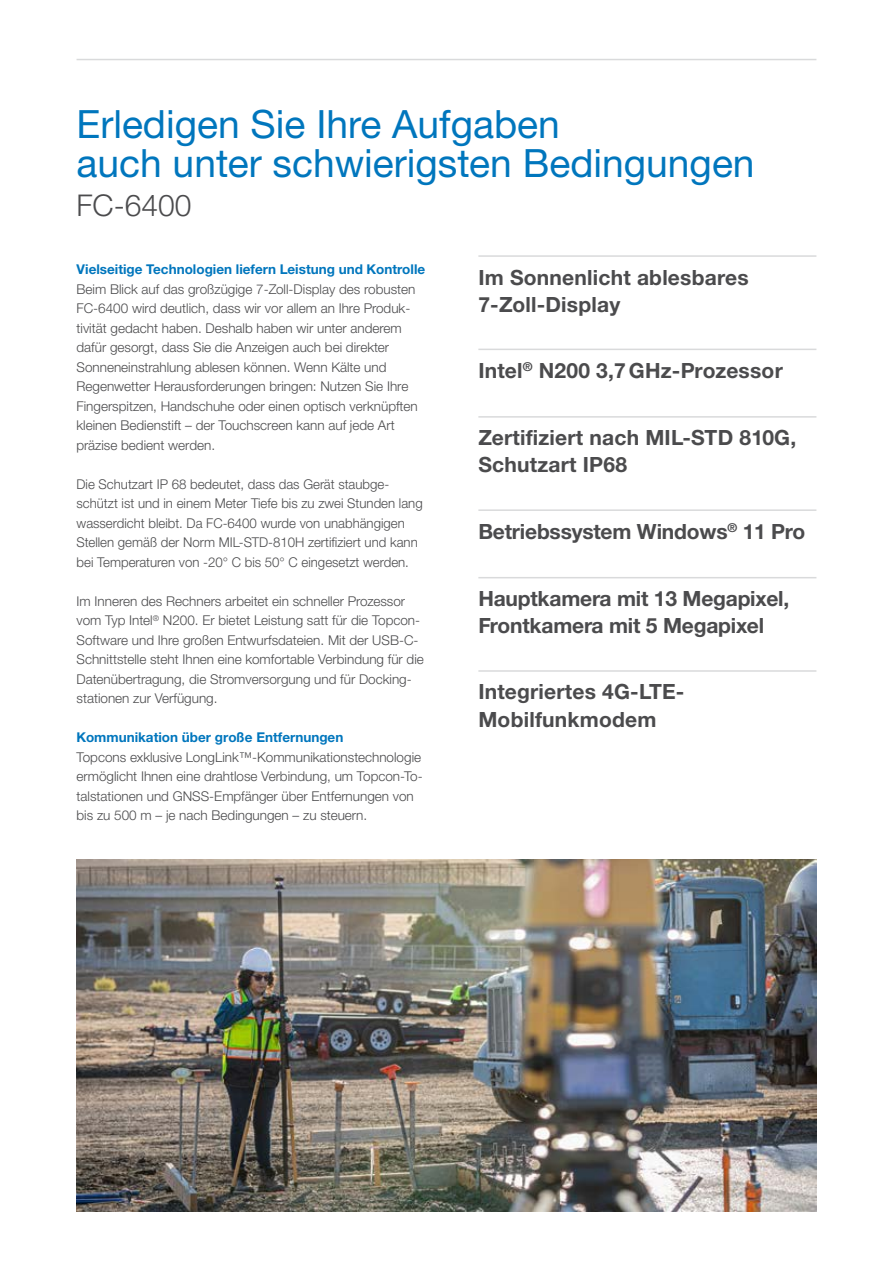
<style>
.page{position:relative;width:893px;height:1263px;background:#fff}
.page>*{position:absolute;margin:0;border:0;box-sizing:border-box;transform-origin:0 0}
.t1{font:39px/39px "Helvetica Neue LTW1 G";color:#0076bd}
.t2{font:300 30px "Helvetica Neue LTW1 G";color:#4b4b4d}
.t3{font:700 21px/27px "Helvetica Neue LTW1 G";letter-spacing:.01em;color:#4b4b4d}
.t4{font:700 21px/27px "Helvetica Neue LTW1 G";letter-spacing:-.01em;color:#4b4b4d}
.t5{font:300 13.5px/19.5px "Helvetica Neue LTW1 G";color:#4b4b4d}
.t6{font:700 13.5px "Helvetica Neue LTW1 G";color:#0076bd}
</style>
<div class="page">
<hr style="left:77px;top:59px;width:739px;height:1px;background:#d9dadb">
<hr style="left:478px;top:255px;width:338px;height:2px;background:#d9dadb">
<hr style="left:478px;top:349px;width:338px;height:1px;background:#d9dadb">
<hr style="left:478px;top:416px;width:338px;height:2px;background:#d9dadb">
<hr style="left:478px;top:509px;width:338px;height:2px;background:#d9dadb">
<hr style="left:478px;top:577px;width:338px;height:1px;background:#d9dadb">
<hr style="left:478px;top:670px;width:338px;height:2px;background:#d9dadb">
<img style="left:77px;top:859px;width:739px;height:353px">
<h1 class="t1" style="left:77px;top:104px;width:680px">Erledigen Sie Ihre Aufgaben<br>auch unter schwierigsten Bedingungen</h1>
<h2 class="t2" style="left:77px;top:187px;width:117px">FC-6400</h2>
<p class="t6" style="left:77px;top:261px;width:350px">Vielseitige Technologien liefern Leistung und Kontrolle</p>
<p class="t5" style="left:77px;top:279px;width:343px">Beim Blick auf das großzügige 7-Zoll-Display des robusten FC-6400 wird deutlich, dass wir vor allem an Ihre Produk&shy;tivität gedacht haben. Deshalb haben wir unter anderem dafür gesorgt, dass Sie die Anzeigen auch bei direkter Sonneneinstrahlung ablesen können. Wenn Kälte und Regenwetter Herausforderungen bringen: Nutzen Sie Ihre Fingerspitzen, Handschuhe oder einen optisch verknüpften kleinen Bedienstift – der Touchscreen kann auf jede Art präzise bedient werden.</p>
<p class="t5" style="left:77px;top:474px;width:348px">Die Schutzart IP 68 bedeutet, dass das Gerät staubge&shy;schützt ist und in einem Meter Tiefe bis zu zwei Stunden lang wasserdicht bleibt. Da FC-6400 wurde von unabhängigen Stellen gemäß der Norm MIL-STD-810H zertifiziert und kann bei Temperaturen von -20° C bis 50° C eingesetzt werden.</p>
<p class="t5" style="left:77px;top:591px;width:349px">Im Inneren des Rechners arbeitet ein schneller Prozessor vom Typ Intel<sup>®</sup> N200. Er bietet Leistung satt für die Topcon-Software und Ihre großen Entwurfsdateien. Mit der USB-C-Schnittstelle steht Ihnen eine komfortable Verbindung für die Datenübertragung, die Stromversorgung und für Docking&shy;stationen zur Verfügung.</p>
<p class="t6" style="left:77px;top:729px;width:268px">Kommunikation über große Entfernungen</p>
<p class="t5" style="left:77px;top:747px;width:348px">Topcons exklusive LongLink™-Kommunikationstechnologie ermöglicht Ihnen eine drahtlose Verbindung, um Topcon-To&shy;talstationen und GNSS-Empfänger über Entfernungen von bis zu 500 m – je nach Bedingungen – zu steuern.</p>
<h3 class="t3" style="left:478px;top:263px;width:272px">Im Sonnenlicht ablesbares<br>7-Zoll-Display</h3>
<h3 class="t3" style="left:478px;top:357px;width:306px">Intel<sup>®</sup> N200 3,7GHz-Prozessor</h3>
<h3 class="t3" style="left:478px;top:424px;width:319px">Zertifiziert nach MIL-STD 810G,<br>Schutzart IP68</h3>
<h3 class="t4" style="left:478px;top:518px;width:328px">Betriebssystem Windows<sup>®</sup> 11 Pro</h3>
<h3 class="t4" style="left:478px;top:585px;width:312px">Hauptkamera mit 13 Megapixel,<br>Frontkamera mit 5 Megapixel</h3>
<h3 class="t3" style="left:478px;top:678px;width:208px">Integriertes 4G-LTE-<br>Mobilfunkmodem</h3>
</div>
